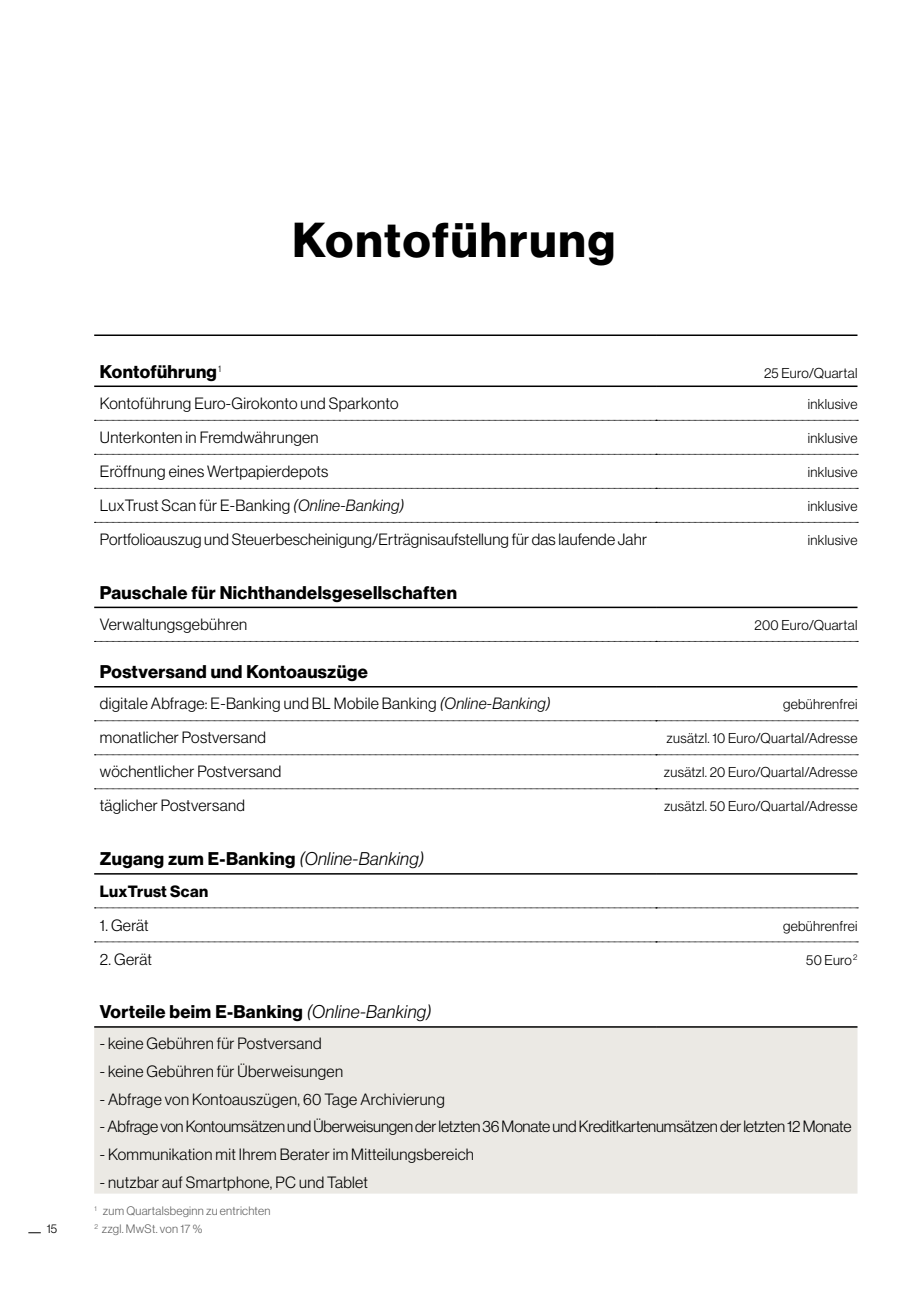
<style>
.page{position:relative;width:908px;height:1304px;background:#fff}
.page>*{position:absolute;margin:0;border:0;box-sizing:border-box;transform-origin:0 0}
.t1{font:48px "N Haas Grotesk DS Pro 75 Bd";letter-spacing:.04em;color:#000}
.t2{font:18px "N Haas Grotesk DS Pro 75 Bd";letter-spacing:.02em;color:#000}
.t3{font:16px "N Haas Grotesk DS Pro 45 Lt";letter-spacing:.02em;color:#000}
.t4{font:16px "N Haas Grotesk DS Pro 45 Lt";letter-spacing:-.01em;color:#000}
.t5{font:16px "N Haas Grotesk DS Pro 75 Bd";letter-spacing:.02em;color:#000}
.t6{font:14px "N Haas Grotesk DS Pro 45 Lt";letter-spacing:.02em;color:#000}
.t7{font:12px/18px "N Haas Grotesk DS Pro 45 Lt";letter-spacing:.02em;color:#636363}
.t8{font:11.8px "N Haas Grotesk DS Pro 45 Lt";color:#000}
.s1{font-family:"N Haas Grotesk DS Pro 46 Lt It"}
</style>
<div class="page">
<div style="left:94px;top:1028px;width:763px;height:166px;background:#ebe9e4"></div>
<hr style="left:94px;top:386px;width:561px;height:1px;background:#000">
<hr style="left:655px;top:386px;width:202px;height:1px;background:#000">
<hr style="left:94px;top:607px;width:561px;height:1px;background:#000">
<hr style="left:655px;top:607px;width:202px;height:1px;background:#000">
<hr style="left:94px;top:334px;width:561px;height:2px;background:#000">
<hr style="left:655px;top:334px;width:202px;height:2px;background:#000">
<svg style="left:94px;top:420px;width:763px;height:1px"></svg>
<svg style="left:94px;top:454px;width:763px;height:1px"></svg>
<svg style="left:94px;top:488px;width:763px;height:1px"></svg>
<svg style="left:94px;top:522px;width:763px;height:1px"></svg>
<svg style="left:94px;top:641px;width:763px;height:1px"></svg>
<svg style="left:94px;top:720px;width:763px;height:1px"></svg>
<svg style="left:94px;top:754px;width:763px;height:1px"></svg>
<svg style="left:94px;top:788px;width:763px;height:1px"></svg>
<svg style="left:94px;top:907px;width:763px;height:1px"></svg>
<svg style="left:94px;top:942px;width:763px;height:1px"></svg>
<hr style="left:94px;top:686px;width:561px;height:1px;background:#000">
<hr style="left:655px;top:686px;width:202px;height:1px;background:#000">
<hr style="left:94px;top:873px;width:561px;height:2px;background:#000">
<hr style="left:655px;top:873px;width:202px;height:2px;background:#000">
<hr style="left:94px;top:1026px;width:561px;height:2px;background:#000">
<hr style="left:655px;top:1026px;width:202px;height:2px;background:#000">
<svg style="left:28px;top:1232px;width:13px;height:1px"></svg>
<h1 class="t1" style="left:292px;top:212px;width:324px">Kontoführung</h1>
<p class="t8" style="left:47px;top:1223px;width:12px">15</p>
<p class="t2" style="left:100px;top:361px;width:123px">Kontoführung<sup>1</sup></p>
<p class="t6" style="left:763px;top:365px;width:95px">25 Euro/Quartal</p>
<p class="t3" style="left:100px;top:394px;width:300px">Kontoführung Euro-Girokonto und Sparkonto</p>
<p class="t6" style="left:807px;top:396px;width:51px">inklusive</p>
<p class="t3" style="left:100px;top:428px;width:220px">Unterkonten in Fremdwährungen</p>
<p class="t6" style="left:807px;top:430px;width:51px">inklusive</p>
<p class="t3" style="left:100px;top:462px;width:230px">Eröffnung eines Wertpapierdepots</p>
<p class="t6" style="left:807px;top:464px;width:51px">inklusive</p>
<p class="t3" style="left:100px;top:496px;width:305px">LuxTrust Scan für E-Banking <span class="s1">(Online-Banking)</span></p>
<p class="t6" style="left:807px;top:498px;width:51px">inklusive</p>
<p class="t3" style="left:100px;top:530px;width:548px">Portfolioauszug und Steuerbescheinigung/Erträgnisaufstellung für das laufende Jahr</p>
<p class="t6" style="left:807px;top:532px;width:51px">inklusive</p>
<p class="t2" style="left:100px;top:582px;width:358px">Pauschale für Nichthandelsgesellschaften</p>
<p class="t3" style="left:100px;top:615px;width:149px">Verwaltungsgebühren</p>
<p class="t6" style="left:754px;top:617px;width:104px">200 Euro/Quartal</p>
<p class="t2" style="left:100px;top:661px;width:269px">Postversand und Kontoauszüge</p>
<p class="t3" style="left:100px;top:695px;width:452px">digitale Abfrage: E-Banking und BL Mobile Banking <span class="s1">(Online-Banking)</span></p>
<p class="t6" style="left:782px;top:697px;width:76px">gebührenfrei</p>
<p class="t3" style="left:100px;top:729px;width:168px">monatlicher Postversand</p>
<p class="t6" style="left:666px;top:731px;width:192px">zusätzl. 10 Euro/Quartal/Adresse</p>
<p class="t3" style="left:100px;top:763px;width:183px">wöchentlicher Postversand</p>
<p class="t6" style="left:663px;top:765px;width:195px">zusätzl. 20 Euro/Quartal/Adresse</p>
<p class="t3" style="left:100px;top:797px;width:146px">täglicher Postversand</p>
<p class="t6" style="left:663px;top:799px;width:195px">zusätzl. 50 Euro/Quartal/Adresse</p>
<p class="t2" style="left:100px;top:848px;width:325px">Zugang zum E-Banking <span class="s1">(Online-Banking)</span></p>
<p class="t5" style="left:100px;top:882px;width:110px">LuxTrust Scan</p>
<p class="t3" style="left:100px;top:916px;width:50px">1. Gerät</p>
<p class="t6" style="left:782px;top:918px;width:76px">gebührenfrei</p>
<p class="t3" style="left:100px;top:950px;width:54px">2. Gerät</p>
<p class="t6" style="left:805px;top:952px;width:53px">50 Euro <sup>2</sup></p>
<p class="t2" style="left:100px;top:1002px;width:333px">Vorteile beim E-Banking <span class="s1">(Online-Banking)</span></p>
<p class="t3" style="left:100px;top:1034px;width:223px">- keine Gebühren für Postversand</p>
<p class="t3" style="left:100px;top:1062px;width:244px">- keine Gebühren für Überweisungen</p>
<p class="t3" style="left:100px;top:1090px;width:346px">- Abfrage von Kontoauszügen, 60 Tage Archivierung</p>
<p class="t4" style="left:100px;top:1118px;width:752px">- Abfrage von Kontoumsätzen und Überweisungen der letzten 36 Monate und Kreditkartenumsätzen der letzten 12 Monate</p>
<p class="t3" style="left:100px;top:1145px;width:375px">- Kommunikation mit Ihrem Berater im Mitteilungsbereich</p>
<p class="t3" style="left:100px;top:1173px;width:269px">- nutzbar auf Smartphone, PC und Tablet</p>
<p class="t7" style="left:94px;top:1202px;width:177px"><sup>1</sup> zum Quartalsbeginn zu entrichten<br><sup>2</sup> zzgl. MwSt. von 17 %</p>
</div>
